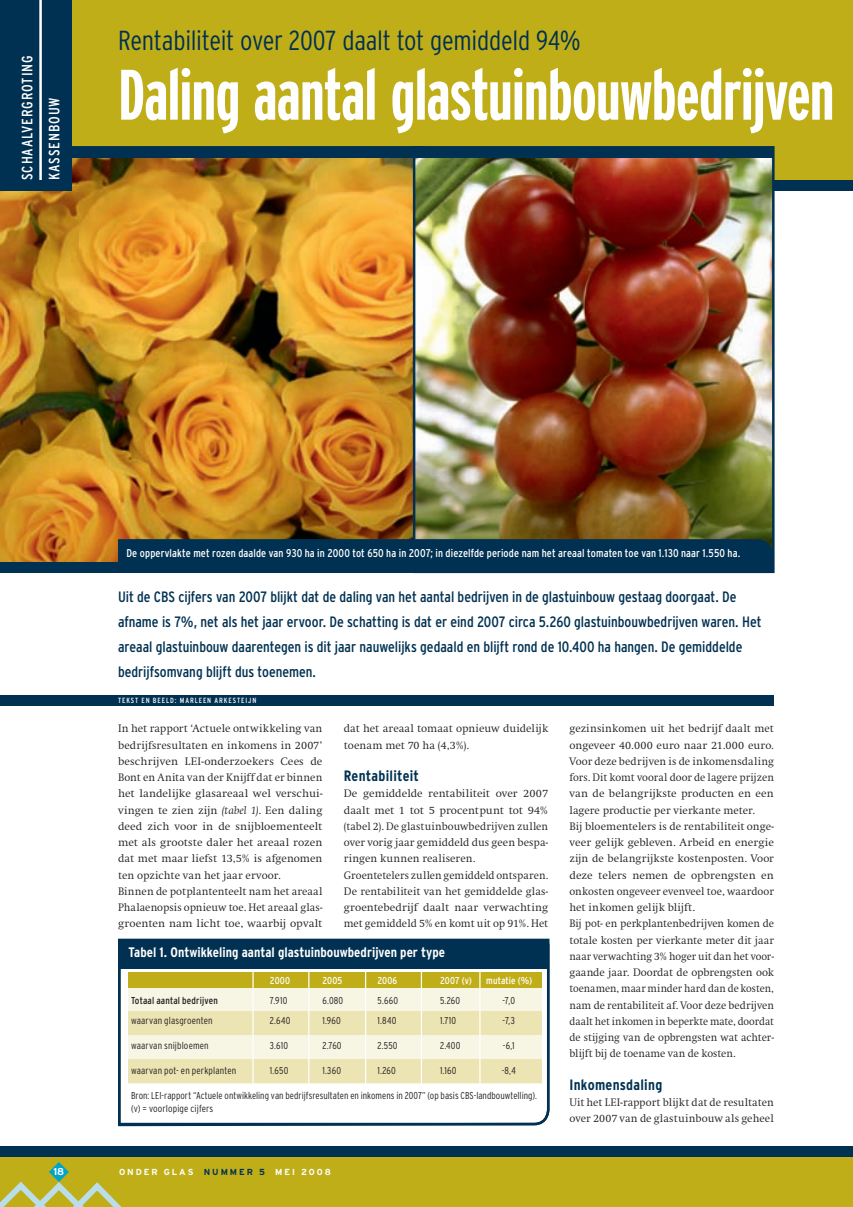
<style>
.page{position:relative;width:853px;height:1207px;background:#fff}
.page>*{position:absolute;margin:0;border:0;box-sizing:border-box;transform-origin:0 0}
.t1{font:700 extra-condensed 71.25px "Interstate";letter-spacing:-.01em;color:#fff}
.t2{font:300 condensed 27.5px "Interstate";letter-spacing:-.01em;color:#013152}
.t3{font:condensed 15px/25px "Interstate";color:#013152}
.t4{font:700 condensed 15px "Interstate";letter-spacing:.015em;color:#013152}
.t5{font:condensed 15px/27.1px "Interstate";letter-spacing:.06em;color:#fff}
.t6{font:700 condensed 13.75px "Interstate";color:#fff}
.t7{font:300 11.25px/16.2px "Swift";letter-spacing:.005em;color:#231f20}
.t8{font:condensed 11.25px "Interstate";letter-spacing:.01em;color:#fff}
.t9{font:300 condensed 10px/12.5px "Interstate";letter-spacing:.01em;color:#231f20}
.t10{font:condensed 10px "Interstate";letter-spacing:.015em;color:#fff}
.t11{font:condensed 10px "Interstate";letter-spacing:.015em;color:#231f20}
.t12{font:700 10px "Interstate";color:#fff}
.t13{font:700 8.75px "Interstate";letter-spacing:.22em;color:#fff}
.t14{font:condensed 7.5px "Interstate";letter-spacing:.125em;color:#fff}
.s1{font-style:italic}
.s2{color:#013152}
</style>
<div class="page">
<div style="left:0;top:1146px;width:851px;height:61px;background:#c0ae19"></div>
<div style="left:0;top:0;width:851px;height:184px;background:#c0ae19"></div>
<div style="left:0;top:180px;width:851px;height:11px;background:#013152"></div>
<div style="left:0;top:1146px;width:851px;height:10px;background:#013152"></div>
<hr style="left:851px;top:1146px;width:1px;height:61px;background:#c0ae19">
<hr style="left:851px;top:0;width:1px;height:184px;background:#c0ae19">
<img style="left:0;top:146px;width:413px;height:416px">
<img style="left:416px;top:158px;width:355px;height:381px">
<div style="left:0;top:0;width:72px;height:191px;background:#013152"></div>
<div style="left:0;top:147px;width:773px;height:11px;background:#013152"></div>
<div style="left:0;top:562px;width:773px;height:11px;background:#013152"></div>
<div style="left:118px;top:539px;width:655px;height:23px;background:#013152"></div>
<div style="left:0;top:695px;width:773px;height:11px;background:#013152"></div>
<hr style="left:39px;top:0;width:3px;height:180px;background:#fff">
<svg style="left:118px;top:942px;width:432px;height:185px"></svg>
<div style="left:119px;top:939px;width:430px;height:29px;background:#013152"></div>
<div style="left:128px;top:972px;width:413px;height:16px;background:#c0ae19"></div>
<div style="left:128px;top:1011px;width:413px;height:23px;background:#ece4b3"></div>
<div style="left:128px;top:1058px;width:413px;height:24px;background:#ece4b3"></div>
<hr style="left:252px;top:971px;width:2px;height:114px;background:#fff">
<hr style="left:308px;top:971px;width:1px;height:114px;background:#fff">
<hr style="left:365px;top:971px;width:1px;height:114px;background:#fff">
<hr style="left:421px;top:971px;width:1px;height:114px;background:#fff">
<hr style="left:479px;top:971px;width:1px;height:114px;background:#fff">
<svg style="left:0;top:1162px;width:122px;height:45px"></svg>
<h2 class="t2" style="left:118px;top:25px;width:464px">Rentabiliteit over 2007 daalt tot gemiddeld 94%</h2>
<h3 class="t5" style="left:13px;top:180px;width:126px;rotate:-90deg">SCHAALVERGROTING<br>KASSENBOUW</h3>
<h1 class="t1" style="left:118px;top:55px;width:717px">Daling aantal glastuinbouwbedrijven</h1>
<p class="t8" style="left:126px;top:547px;width:615px">De oppervlakte met rozen daalde van 930 ha in 2000 tot 650 ha in 2007; in diezelfde periode nam het areaal tomaten toe van 1.130 naar 1.550 ha.</p>
<p class="t12" style="left:53px;top:1166px;width:12px">18</p>
<p class="t3" style="left:118px;top:584px;width:645px">Uit de CBS cijfers van 2007 blijkt dat de daling van het aantal bedrijven in de glastuinbouw gestaag doorgaat. De afname is 7%, net als het jaar ervoor. De schatting is dat er eind 2007 circa 5.260 glastuinbouwbedrijven waren. Het areaal glastuinbouw daarentegen is dit jaar nauwelijks gedaald en blijft rond de 10.400 ha hangen. De gemiddelde bedrijfsomvang blijft dus toenemen.</p>
<p class="t14" style="left:118px;top:696px;width:140px">TEKST EN BEELD: MARLEEN ARKESTEIJN</p>
<p class="t7" style="left:118px;top:721px;width:206px">In het rapport ‘Actuele ontwikkeling van bedrijfsresultaten en inkomens in 2007’ beschrijven LEI-onderzoekers Cees de Bont en Anita van der Knijff dat er binnen het landelijke glasareaal wel verschui&shy;vingen te zien zijn <span class="s1">(tabel 1)</span>. Een daling deed zich voor in de snijbloementeelt met als grootste daler het areaal rozen dat met maar liefst 13,5% is afgenomen ten opzichte van het jaar ervoor.<br>Binnen de potplantenteelt nam het areaal Phalaenopsis opnieuw toe. Het areaal glas&shy;groenten nam licht toe, waarbij opvalt</p>
<p class="t7" style="left:344px;top:721px;width:206px">dat het areaal tomaat opnieuw duidelijk toenam met 70 ha (4,3%).</p>
<p class="t7" style="left:569px;top:721px;width:206px">gezinsinkomen uit het bedrijf daalt met ongeveer 40.000 euro naar 21.000 euro.<br>Voor deze bedrijven is de inkomensdaling fors. Dit komt vooral door de lagere prijzen van de belangrijkste producten en een lagere productie per vierkante meter.<br>Bij bloementelers is de rentabiliteit onge&shy;veer gelijk gebleven. Arbeid en energie zijn de belangrijkste kostenposten. Voor deze telers nemen de opbrengsten en onkosten ongeveer evenveel toe, waardoor het inkomen gelijk blijft.<br>Bij pot- en perkplantenbedrijven komen de totale kosten per vierkante meter dit jaar naar verwachting 3% hoger uit dan het voor&shy;gaande jaar. Doordat de opbrengsten ook toenamen, maar minder hard dan de kosten, nam de rentabiliteit af. Voor deze bedrijven daalt het inkomen in beperkte mate, doordat de stijging van de opbrengsten wat achter&shy;blijft bij de toename van de kosten.</p>
<h3 class="t4" style="left:569px;top:1076px;width:94px">Inkomensdaling</h3>
<p class="t7" style="left:569px;top:1094px;width:206px">Uit het LEI-rapport blijkt dat de resultaten over 2007 van de glastuinbouw als geheel</p>
<h3 class="t4" style="left:344px;top:767px;width:77px">Rentabiliteit</h3>
<p class="t7" style="left:344px;top:786px;width:206px">De gemiddelde rentabiliteit over 2007 daalt met 1 tot 5 procentpunt tot 94% (tabel 2). De glastuinbouwbedrijven zullen over vorig jaar gemiddeld dus geen bespa&shy;ringen kunnen realiseren.<br>Groentetelers zullen gemiddeld ontsparen.<br>De rentabiliteit van het gemiddelde glas&shy;groentebedrijf daalt naar verwachting met gemiddeld 5% en komt uit op 91%. Het</p>
<p class="t6" style="left:129px;top:944px;width:318px">Tabel 1. Ontwikkeling aantal glastuinbouwbedrijven per type</p>
<p class="t10" style="left:270px;top:975px;width:22px">2000</p>
<p class="t10" style="left:322px;top:975px;width:21px">2005</p>
<p class="t10" style="left:377px;top:975px;width:21px">2006</p>
<p class="t10" style="left:440px;top:975px;width:33px">2007 (v)</p>
<p class="t10" style="left:486px;top:975px;width:48px">mutatie (%)</p>
<p class="t11" style="left:131px;top:995px;width:88px">Totaal aantal bedrijven</p>
<p class="t9" style="left:270px;top:994px;width:19px">7.910</p>
<p class="t9" style="left:322px;top:994px;width:22px">6.080</p>
<p class="t9" style="left:377px;top:994px;width:22px">5.660</p>
<p class="t9" style="left:440px;top:994px;width:22px">5.260</p>
<p class="t9" style="left:502px;top:994px;width:14px">-7,0</p>
<p class="t9" style="left:131px;top:1014px;width:83px">waarvan glasgroenten</p>
<p class="t9" style="left:270px;top:1014px;width:22px">2.640</p>
<p class="t9" style="left:322px;top:1014px;width:20px">1.960</p>
<p class="t9" style="left:377px;top:1014px;width:20px">1.840</p>
<p class="t9" style="left:440px;top:1014px;width:18px">1.710</p>
<p class="t9" style="left:502px;top:1014px;width:14px">-7,3</p>
<p class="t9" style="left:131px;top:1039px;width:79px">waarvan snijbloemen</p>
<p class="t9" style="left:270px;top:1039px;width:20px">3.610</p>
<p class="t9" style="left:322px;top:1039px;width:21px">2.760</p>
<p class="t9" style="left:377px;top:1039px;width:22px">2.550</p>
<p class="t9" style="left:440px;top:1039px;width:22px">2.400</p>
<p class="t9" style="left:503px;top:1039px;width:13px">-6,1</p>
<p class="t9" style="left:131px;top:1064px;width:107px">waarvan pot- en perkplanten</p>
<p class="t9" style="left:270px;top:1064px;width:20px">1.650</p>
<p class="t9" style="left:322px;top:1064px;width:20px">1.360</p>
<p class="t9" style="left:377px;top:1064px;width:20px">1.260</p>
<p class="t9" style="left:440px;top:1064px;width:18px">1.160</p>
<p class="t9" style="left:502px;top:1064px;width:15px">-8,4</p>
<p class="t9" style="left:131px;top:1089px;width:407px">Bron: LEI-rapport “Actuele ontwikkeling van bedrijfsresultaten en inkomens in 2007” (op basis CBS-landbouwtelling). (v) = voorlopige cijfers</p>
<p class="t13" style="left:119px;top:1167px;width:213px">ONDER GLAS <span class="s2">NUMMER 5</span> ME I 2008</p>
</div>
